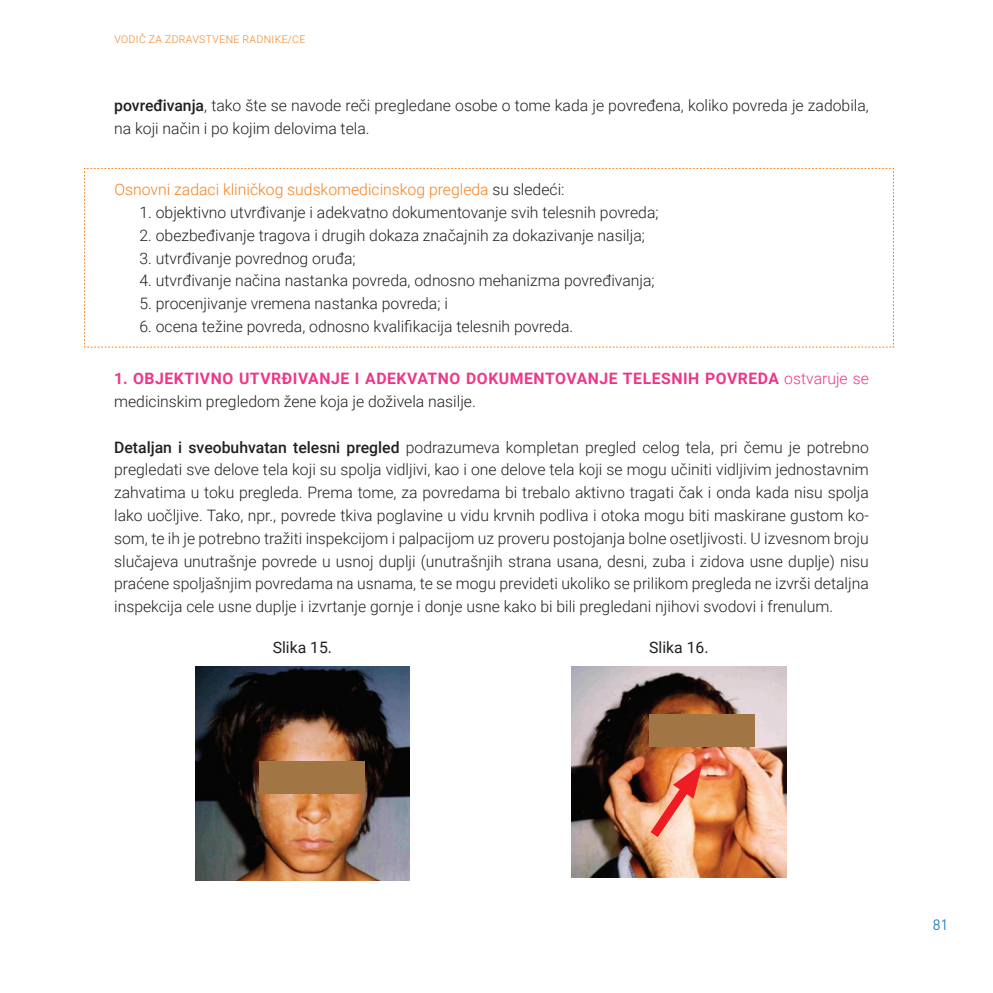
<style>
.page{position:relative;width:993px;height:993px;background:#fff}
.page>*{position:absolute;margin:0;border:0;box-sizing:border-box;transform-origin:0 0}
.t1{font:300 15.75px/22.8px "Roboto";color:#231f20}
.t2{font:700 15.75px/22.8px "Roboto";letter-spacing:.035em;color:#ee3689}
.t3{font:300 15.75px "Roboto";color:#f58220}
.t4{font:15.75px "Roboto";color:#231f20}
.t5{font:14.88px "DIN Pro";color:#2783c5}
.t6{font:300 10.5px "Roboto";letter-spacing:.035em;color:#f58220}
.s1{font-weight:500}
.s2{color:#231f20}
.s3{font-weight:300}
.s4{font-weight:300;color:#231f20}
</style>
<div class="page">
<svg style="left:84px;top:168px;width:809px;height:179px"></svg>
<img style="left:195px;top:666px;width:214px;height:213px">
<img style="left:571px;top:666px;width:214px;height:211px">
<div style="left:258px;top:761px;width:106px;height:32px;background:#a17544"></div>
<div style="left:648px;top:714px;width:106px;height:32px;background:#a17544"></div>
<svg style="left:641px;top:763px;width:62px;height:83px;background:#e48c6d"></svg>
<p class="t6" style="left:114px;top:32px;width:192px">VODIČ ZA ZDRAVSTVENE RADNIKE/CE</p>
<p class="t1" style="left:114px;top:93px;width:756px"><span class="s1">povređivanja</span>, tako šte se navode reči pregledane osobe o tome kada je povređena, koliko povreda je zadobila, na koji način i po kojim delovima tela.</p>
<p class="t3" style="left:115px;top:179px;width:451px">Osnovni zadaci kliničkog sudskomedicinskog pregleda <span class="s2">su sledeći:</span></p>
<p class="t1" style="left:139px;top:200px;width:520px">1. objektivno utvrđivanje i adekvatno dokumentovanje svih telesnih povreda;</p>
<p class="t1" style="left:139px;top:223px;width:506px">2. obezbeđivanje tragova i drugih dokaza značajnih za dokazivanje nasilja;</p>
<p class="t1" style="left:139px;top:246px;width:217px">3. utvrđivanje povrednog oruđa;</p>
<p class="t1" style="left:139px;top:269px;width:516px">4. utvrđivanje načina nastanka povreda, odnosno mehanizma povređivanja;</p>
<p class="t1" style="left:139px;top:291px;width:310px">5. procenjivanje vremena nastanka povreda; i</p>
<p class="t1" style="left:139px;top:314px;width:435px">6. ocena težine povreda, odnosno kvalifikacija telesnih povreda.</p>
<p class="t2" style="left:114px;top:366px;width:756px">1. OBJEKTIVNO UTVRĐIVANJE I ADEKVATNO DOKUMENTOVANJE TELESNIH POVREDA <span class="s3">ostvaruje se </span><span class="s4">medicinskim pregledom žene koja je doživela nasilje.</span></p>
<p class="t1" style="left:114px;top:435px;width:756px;text-align:justify"><span class="s1">Detaljan i sveobuhvatan telesni pregled</span> podrazumeva kompletan pregled celog tela, pri čemu je potrebno pregledati sve delove tela koji su spolja vidljivi, kao i one delove tela koji se mogu učiniti vidljivim jednostavnim zahvatima u toku pregleda. Prema tome, za povredama bi trebalo aktivno tragati čak i onda kada nisu spolja lako uočljive. Tako, npr., povrede tkiva poglavine u vidu krvnih podliva i otoka mogu biti maskirane gustom ko&shy;som, te ih je potrebno tražiti inspekcijom i palpacijom uz proveru postojanja bolne osetljivosti. U izvesnom broju slučajeva unutrašnje povrede u usnoj duplji (unutrašnjih strana usana, desni, zuba i zidova usne duplje) nisu praćene spoljašnjim povredama na usnama, te se mogu prevideti ukoliko se prilikom pregleda ne izvrši detaljna inspekcija cele usne duplje i izvrtanje gornje i donje usne kako bi bili pregledani njihovi svodovi i frenulum.</p>
<p class="t4" style="left:273px;top:635px;width:61px">Slika 15.</p>
<p class="t4" style="left:649px;top:635px;width:61px">Slika 16.</p>
<p class="t5" style="left:932px;top:914px;width:17px">81</p>
</div>
